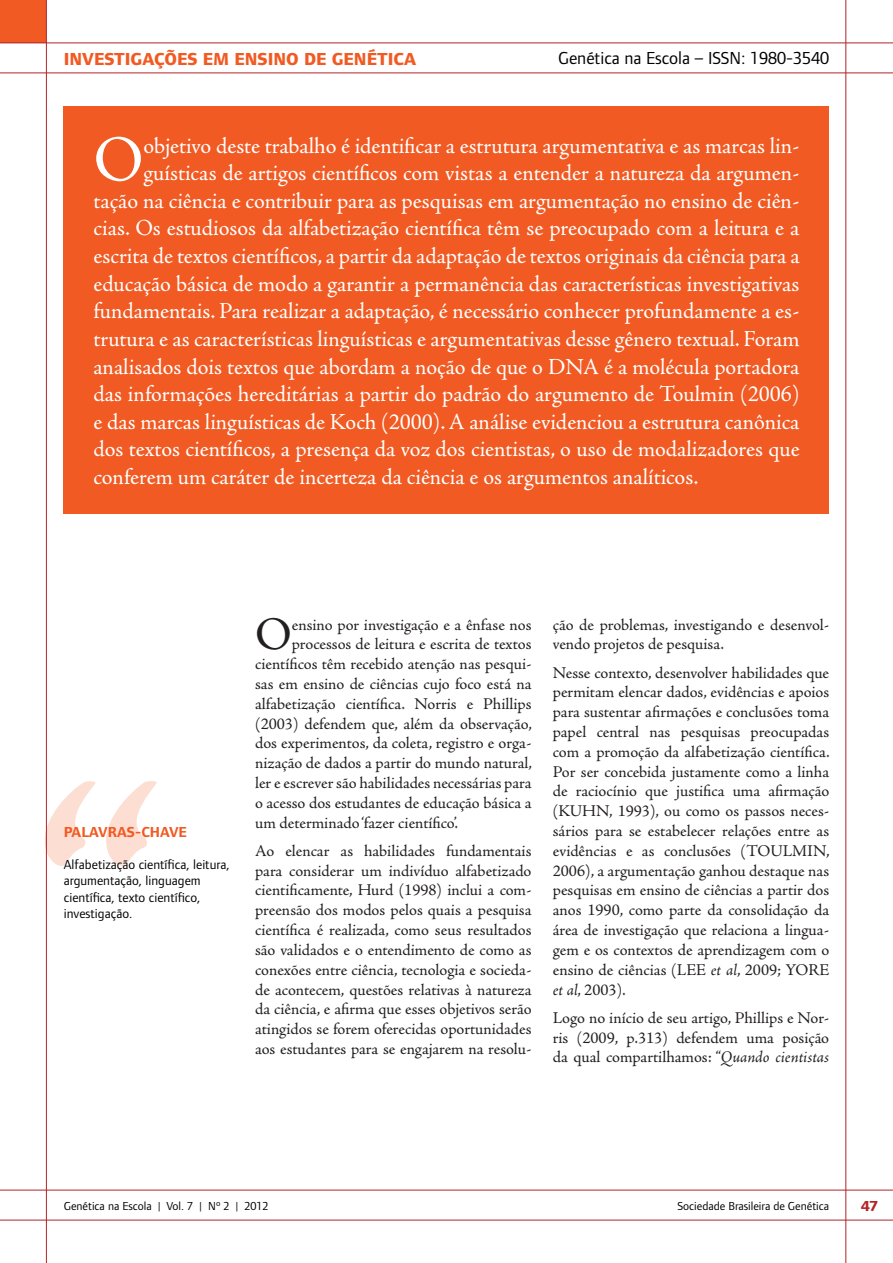
<style>
.page{position:relative;width:893px;height:1263px;background:#fff}
.page>*{position:absolute;margin:0;border:0;box-sizing:border-box;transform-origin:0 0}
.t1{font:65.25px "Adobe Jenson Pro";color:#fff}
.t2{font:46.8px "Adobe Jenson Pro";color:#231f20}
.t3{font:22.95px "Adobe Jenson Pro";color:#fff}
.t4{font:800 18px "Foundry Form Sans";color:#f15a22}
.t5{font:18px "Foundry Form Sans";color:#000}
.t6{font:16.5px/19.8px "Adobe Jenson Pro";color:#231f20;text-align:justify}
.t7{font:700 15px "Foundry Form Sans";color:#f15a22}
.t8{font:800 15px "Foundry Form Sans";color:#b22328}
.t9{font:13.5px/16.2px "Foundry Form Sans";color:#000}
.t10{font:12px "Foundry Form Sans";color:#000}
.s1{font-style:italic}
</style>
<div class="page">
<svg style="left:45px;top:780px;width:112px;height:86px"></svg>
<div style="left:64px;top:106px;width:765px;height:408px;background:#f15a22"></div>
<div style="left:0;top:0;width:46px;height:43px;background:#f15a22"></div>
<hr style="left:46px;top:0;width:1px;height:1263px;background:#b22328">
<hr style="left:845px;top:0;width:1px;height:1263px;background:#b22328">
<hr style="left:0;top:1190px;width:893px;height:1px;background:#b22328">
<hr style="left:0;top:1220px;width:893px;height:1px;background:#b22328">
<hr style="left:0;top:43px;width:893px;height:1px;background:#b22328">
<hr style="left:0;top:73px;width:893px;height:1px;background:#b22328">
<p class="t4" style="left:64px;top:49px;width:354px">INVESTIGAÇÕES EM ENSINO DE GENÉTICA</p>
<p class="t5" style="left:558px;top:48px;width:273px">Genética na Escola – ISSN: 1980-3540</p>
<h1 class="t1" style="left:93px;top:123px;width:52px">O</h1>
<h3 class="t3" style="left:144px;top:132px;width:657px">objetivo deste trabalho é identificar a estrutura argumentativa e as marcas lin-</h3>
<h3 class="t3" style="left:144px;top:160px;width:657px">guísticas de artigos científicos com vistas a entender a natureza da argumen-</h3>
<h3 class="t3" style="left:93px;top:188px;width:708px">tação na ciência e contribuir para as pesquisas em argumentação no ensino de ciên-</h3>
<h3 class="t3" style="left:93px;top:215px;width:707px">cias. Os estudiosos da alfabetização científica têm se preocupado com a leitura e a</h3>
<h3 class="t3" style="left:93px;top:243px;width:708px">escrita de textos científicos, a partir da adaptação de textos originais da ciência para a</h3>
<h3 class="t3" style="left:93px;top:270px;width:708px">educação básica de modo a garantir a permanência das características investigativas</h3>
<h3 class="t3" style="left:93px;top:298px;width:708px">fundamentais. Para realizar a adaptação, é necessário conhecer profundamente a es-</h3>
<h3 class="t3" style="left:93px;top:326px;width:708px">trutura e as características linguísticas e argumentativas desse gênero textual. Foram</h3>
<h3 class="t3" style="left:93px;top:353px;width:707px">analisados dois textos que abordam a noção de que o DNA é a molécula portadora</h3>
<h3 class="t3" style="left:93px;top:381px;width:708px">das informações hereditárias a partir do padrão do argumento de Toulmin (2006)</h3>
<h3 class="t3" style="left:93px;top:409px;width:708px">e das marcas linguísticas de Koch (2000). A análise evidenciou a estrutura canônica</h3>
<h3 class="t3" style="left:93px;top:436px;width:708px">dos textos científicos, a presença da voz dos cientistas, o uso de modalizadores que</h3>
<h3 class="t3" style="left:93px;top:464px;width:606px">conferem um caráter de incerteza da ciência e os argumentos analíticos.</h3>
<p class="t7" style="left:64px;top:823px;width:125px">PALAVRAS-CHAVE</p>
<p class="t9" style="left:64px;top:856px;width:167px">Alfabetização científica, leitura, argumentação, linguagem científica, texto científico, investigação.</p>
<h2 class="t2" style="left:255px;top:608px;width:38px">O</h2>
<p class="t6" style="left:292px;top:615px;width:241px">ensino por investigação e a ênfase nos</p>
<p class="t6" style="left:292px;top:635px;width:241px">processos de leitura e escrita de textos</p>
<p class="t6" style="left:255px;top:654px;width:278px">científicos têm recebido atenção nas pesqui-</p>
<p class="t6" style="left:255px;top:674px;width:278px">sas em ensino de ciências cujo foco está na</p>
<p class="t6" style="left:255px;top:694px;width:278px">alfabetização científica. Norris e Phillips</p>
<p class="t6" style="left:255px;top:714px;width:278px">(2003) defendem que, além da observação,</p>
<p class="t6" style="left:255px;top:734px;width:278px">dos experimentos, da coleta, registro e orga-</p>
<p class="t6" style="left:255px;top:753px;width:278px">nização de dados a partir do mundo natural,</p>
<p class="t6" style="left:255px;top:773px;width:278px">ler e escrever são habilidades necessárias para</p>
<p class="t6" style="left:255px;top:793px;width:278px">o acesso dos estudantes de educação básica a</p>
<p class="t6" style="left:255px;top:813px;width:204px">um determinado ‘fazer científico’.</p>
<p class="t6" style="left:255px;top:841px;width:278px">Ao elencar as habilidades fundamentais para considerar um indivíduo alfabetizado cientificamente, Hurd (1998) inclui a com&shy;preensão dos modos pelos quais a pesquisa científica é realizada, como seus resultados são validados e o entendimento de como as conexões entre ciência, tecnologia e socieda&shy;de acontecem, questões relativas à natureza da ciência, e afirma que esses objetivos serão atingidos se forem oferecidas oportunidades aos estudantes para se engajarem na resolu-</p>
<p class="t6" style="left:553px;top:615px;width:278px">ção de problemas, investigando e desenvol&shy;vendo projetos de pesquisa.</p>
<p class="t6" style="left:553px;top:663px;width:278px">Nesse contexto, desenvolver habilidades que permitam elencar dados, evidências e apoios para sustentar afirmações e conclusões toma papel central nas pesquisas preocupadas com a promoção da alfabetização científica.<br>Por ser concebida justamente como a linha de raciocínio que justifica uma afirmação (KUHN, 1993), ou como os passos neces&shy;sários para se estabelecer relações entre as evidências e as conclusões (TOULMIN, 2006), a argumentação ganhou destaque nas pesquisas em ensino de ciências a partir dos anos 1990, como parte da consolidação da área de investigação que relaciona a lingua&shy;gem e os contextos de aprendizagem com o ensino de ciências (LEE <span class="s1">et al</span>, 2009; YORE <span class="s1">et al</span>, 2003).</p>
<p class="t6" style="left:553px;top:1008px;width:278px">Logo no início de seu artigo, Phillips e Nor&shy;ris (2009, p.313) defendem uma posição da qual compartilhamos: “<span class="s1">Quando cientistas</span></p>
<p class="t10" style="left:64px;top:1199px;width:206px">Genética na Escola | Vol. 7 | Nº 2 | 2012</p>
<p class="t10" style="left:677px;top:1199px;width:153px">Sociedade Brasileira de Genética</p>
<p class="t8" style="left:861px;top:1197px;width:19px">47</p>
</div>
